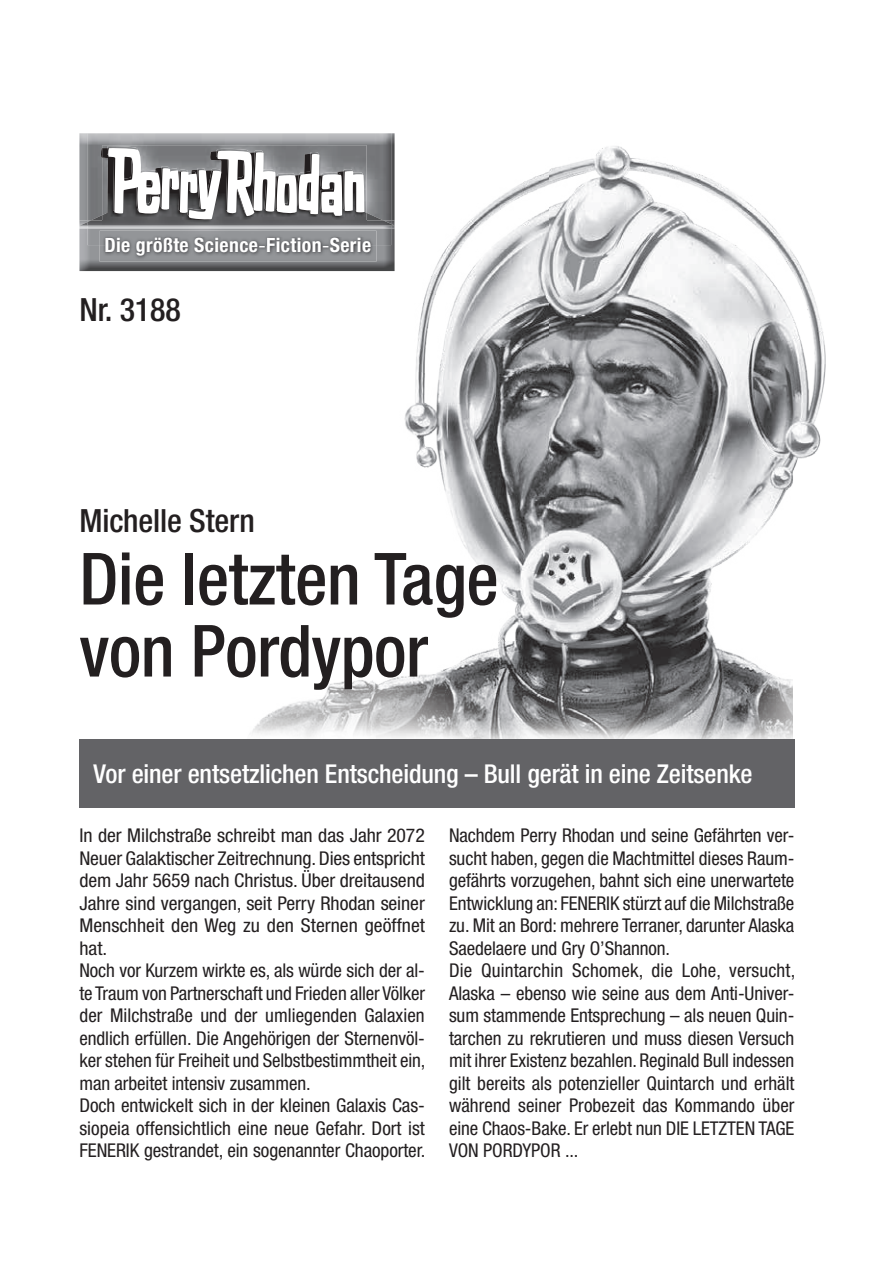
<style>
.page{position:relative;width:874px;height:1265px;background:#fff}
.page>*{position:absolute;margin:0;border:0;box-sizing:border-box;transform-origin:0 0}
.t1{font:500 condensed 72px/72px "Helvetica Neue LT Pro";letter-spacing:-.005em;color:#231f20}
.t2{font:500 condensed 32px "Helvetica Neue LT Pro";letter-spacing:-.005em;color:#231f20}
.t3{font:500 condensed 26px "Helvetica Neue LT Pro";letter-spacing:-.005em;color:#fff}
.t4{font:700 condensed 19.8px "Helvetica Neue";letter-spacing:.02em;color:#fff}
.t5{font:condensed 19px/22.4px "Helvetica Neue LT Pro";letter-spacing:-.005em;color:#231f20}
.t6{font:condensed 19px/22.4px "Helvetica Neue LT Pro";letter-spacing:-.005em;color:#231f20;scale:1.04 1}
</style>
<div class="page">
<img style="left:79px;top:133px;width:8px;height:87px">
<img style="left:79px;top:220px;width:145px;height:51px">
<img style="left:100px;top:245px;width:124px;height:16px">
<img style="left:105px;top:245px;width:119px;height:11px">
<img style="left:87px;top:133px;width:137px;height:112px">
<img style="left:80px;top:222px;width:7px;height:3px">
<img style="left:91px;top:213px;width:11px;height:7px">
<img style="left:87px;top:220px;width:15px;height:5px">
<svg style="left:100px;top:148px;width:2px;height:10px"></svg>
<img style="left:102px;top:145px;width:122px;height:3px">
<img style="left:107px;top:146px;width:48px;height:2px">
<img style="left:102px;top:148px;width:122px;height:77px">
<svg style="left:108px;top:148px;width:116px;height:72px"></svg>
<img style="left:224px;top:133px;width:568px;height:606px">
<img style="left:549px;top:136px;width:277px;height:440px">
<div style="left:79px;top:739px;width:715px;height:68px;background:#636366"></div>
<p class="t4" style="left:104px;top:233px;width:268px">Die größte Science Fiction Serie</p>
<p class="t4" style="left:258px;top:233px;width:9px">-</p>
<p class="t4" style="left:322px;top:233px;width:9px">-</p>
<h2 class="t2" style="left:79px;top:290px;width:103px">Nr. 3188</h2>
<h2 class="t2" style="left:79px;top:501px;width:177px">Michelle Stern</h2>
<h1 class="t1" style="left:79px;top:542px;width:420px">Die letzten Tage von Pordypor</h1>
<h3 class="t3" style="left:94px;top:758px;width:660px">Vor einer entsetzlichen Entscheidung – Bull gerät in eine Zeitsenke</h3>
<p class="t6" style="left:79px;top:823px;width:334px">In der Milchstraße schreibt man das Jahr 2072<br>Neuer Galaktischer Zeitrechnung. Dies entspricht dem Jahr 5659 nach Christus. Über dreitausend Jahre sind vergangen, seit Perry Rhodan seiner Menschheit den Weg zu den Sternen geöffnet hat.<br>Noch vor Kurzem wirkte es, als würde sich der al&shy;te Traum von Partnerschaft und Frieden aller Völker der Milchstraße und der umliegenden Galaxien endlich erfüllen. Die Angehörigen der Sternenvöl&shy;ker stehen für Freiheit und Selbstbestimmtheit ein, man arbeitet intensiv zusammen.<br>Doch entwickelt sich in der kleinen Galaxis Cas&shy;siopeia offensichtlich eine neue Gefahr. Dort ist FENERIK gestrandet, ein sogenannter Chaoporter.</p>
<p class="t5" style="left:449px;top:823px;width:347px">Nachdem Perry Rhodan und seine Gefährten ver&shy;sucht haben, gegen die Machtmittel dieses Raum&shy;gefährts vorzugehen, bahnt sich eine unerwartete Entwicklung an: FENERIK stürzt auf die Milchstraße zu. Mit an Bord: mehrere Terraner, darunter Alaska Saedelaere und Gry O’Shannon.<br>Die Quintarchin Schomek, die Lohe, versucht, Alaska – ebenso wie seine aus dem Anti-Univer&shy;sum stammende Entsprechung – als neuen Quin&shy;tarchen zu rekrutieren und muss diesen Versuch mit ihrer Existenz bezahlen. Reginald Bull indessen gilt bereits als potenzieller Quintarch und erhält während seiner Probezeit das Kommando über eine Chaos-Bake. Er erlebt nun DIE LETZTEN TAGE VON PORDYPOR ...</p>
</div>
